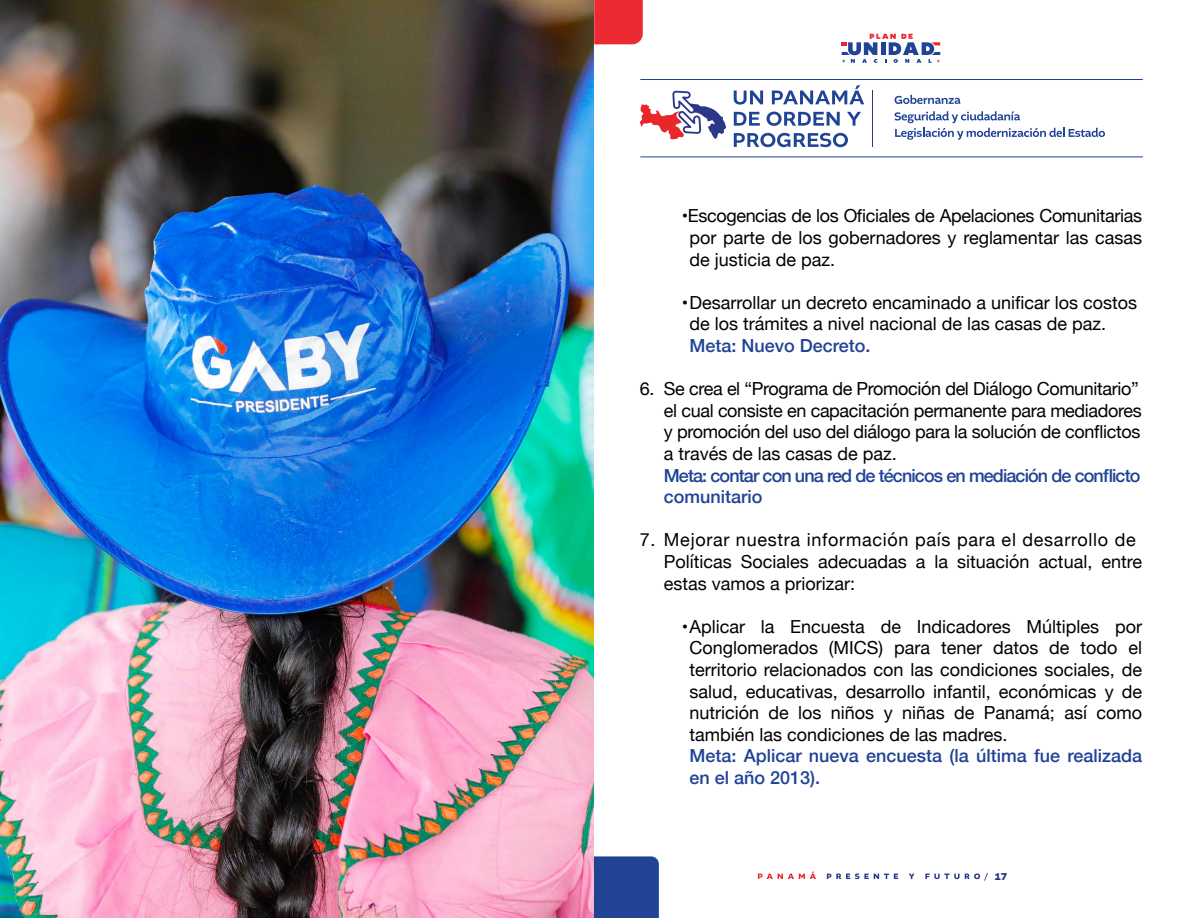
<style>
.page{position:relative;width:1188px;height:918px;background:#fff}
.page>*{position:absolute;margin:0;border:0;box-sizing:border-box;transform-origin:0 0}
.t1{font:18px/21.6px "Helvetica Neue";color:#000;text-align:justify}
.t2{font:18px/21.6px "Helvetica Neue";letter-spacing:-.02em;color:#000}
.t3{font:500 18px/21.6px "Helvetica Neue";color:#204396}
.t4{font:500 18px/21.6px "Helvetica Neue";letter-spacing:-.05em;color:#204396}
.t5{font:700 10.5px "Altivo";color:#283985}
</style>
<div class="page">
<svg style="left:758px;top:872px;width:58px;height:7px"></svg>
<svg style="left:827px;top:873px;width:71px;height:6px"></svg>
<svg style="left:909px;top:874px;width:6px;height:5px"></svg>
<svg style="left:925px;top:873px;width:63px;height:8px"></svg>
<svg style="left:842px;top:34px;width:98px;height:29px"></svg>
<div style="left:594px;top:856px;width:65px;height:62px;background:#204396"></div>
<hr style="left:640px;top:79px;width:503px;height:1px;background:#204396">
<hr style="left:640px;top:157px;width:503px;height:1px;background:#204396">
<img style="left:0;top:0;width:594px;height:918px">
<svg style="left:734px;top:91px;width:29px;height:14px"></svg>
<svg style="left:772px;top:85px;width:92px;height:19px"></svg>
<svg style="left:734px;top:112px;width:26px;height:14px"></svg>
<svg style="left:767px;top:112px;width:73px;height:14px"></svg>
<svg style="left:847px;top:112px;width:14px;height:14px"></svg>
<svg style="left:734px;top:133px;width:114px;height:14px"></svg>
<svg style="left:895px;top:95px;width:66px;height:9px"></svg>
<svg style="left:895px;top:111px;width:210px;height:29px"></svg>
<hr style="left:872px;top:90px;width:1px;height:57px;background:#2b3787">
<svg style="left:640px;top:91px;width:86px;height:48px"></svg>
<div style="left:594px;top:0;width:49px;height:44px;background:#eb2a33"></div>
<p class="t1" style="left:689px;top:205px;width:454px;text-indent:-8px">•Escogencias de los Oficiales de Apelaciones Comunitarias por parte de los gobernadores y reglamentar las casas de justicia de paz.</p>
<p class="t1" style="left:689px;top:291px;width:449px;text-indent:-8px">•Desarrollar un decreto encaminado a unificar los costos de los trámites a nivel nacional de las casas de paz.</p>
<p class="t3" style="left:689px;top:334px;width:183px">Meta: Nuevo Decreto.</p>
<p class="t2" style="left:664px;top:378px;width:479px;text-indent:-24px">6. Se crea el “Programa de Promoción del Diálogo Comunitario” el cual consiste en capacitación permanente para mediadores y promoción del uso del diálogo para la solución de conflictos a través de las casas de paz.</p>
<p class="t4" style="left:664px;top:464px;width:478px">Meta: contar con una red de técnicos en mediación de conflicto comunitario</p>
<p class="t1" style="left:664px;top:529px;width:480px;text-align:left;text-indent:-24px">7. Mejorar nuestra información país para el desarrollo de<br>Políticas Sociales adecuadas a la situación actual, entre estas vamos a priorizar:</p>
<p class="t1" style="left:689px;top:615px;width:454px;text-indent:-8px">•Aplicar la Encuesta de Indicadores Múltiples por Conglomerados (MICS) para tener datos de todo el territorio relacionados con las condiciones sociales, de salud, educativas, desarrollo infantil, económicas y de nutrición de los niños y niñas de Panamá; así como también las condiciones de las madres.</p>
<p class="t3" style="left:689px;top:745px;width:454px">Meta: Aplicar nueva encuesta (la última fue realizada en el año 2013).</p>
<p class="t5" style="left:994px;top:869px;width:14px">17</p>
</div>
